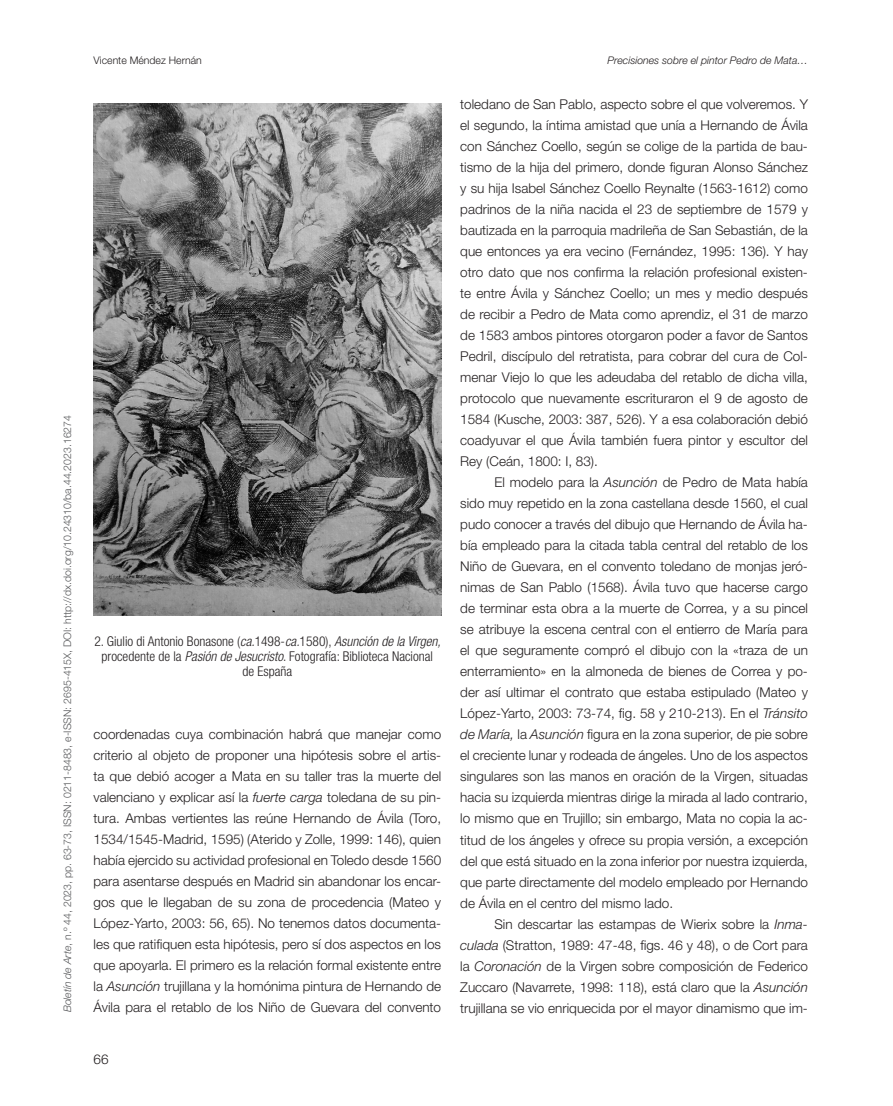
<style>
.page{position:relative;width:893px;height:1106px;background:#fff}
.page>*{position:absolute;margin:0;border:0;box-sizing:border-box;transform-origin:0 0}
.t1{font:300 13.5px/21px "Helvetica Neue LT Std";color:#231f20;text-align:justify}
.t2{font:300 condensed 13.5px/15px "Helvetica Neue LT Std";color:#231f20;text-align:center}
.t3{font:300 10.5px "Helvetica Neue LT Std";color:#57585a}
.t4{font:italic 300 10.5px "Helvetica Neue LT Std";color:#231f20}
.t5{font:300 10.5px "Helvetica Neue LT Std";color:#231f20}
.s1{font-style:italic}
</style>
<div class="page">
<img style="left:94px;top:103px;width:347px;height:512px">
<p class="t3" style="left:61px;top:1012px;width:599px;rotate:-90deg"><span class="s1">Boletín de Arte</span>, n.º 44, 2023, pp. 63-73, ISSN: 0211-8483, e-ISSN: 2695-415X, DOI: http://dx.doi.org/10.24310/ba.44.2023.16274</p>
<p class="t5" style="left:94px;top:54px;width:110px">Vicente Méndez Hernán</p>
<p class="t4" style="left:608px;top:54px;width:202px">Precisiones sobre el pintor Pedro de Mata…</p>
<p class="t2" style="left:94px;top:633px;width:348px">2. Giulio di Antonio Bonasone (<span class="s1">ca.</span>1498-<span class="s1">ca.</span>1580), <span class="s1">Asunción de la Virgen, </span>procedente de la <span class="s1">Pasión de Jesucristo</span>. Fotografía: Biblioteca Nacional de España</p>
<p class="t1" style="left:94px;top:723px;width:349px">coordenadas cuya combinación habrá que manejar como criterio al objeto de proponer una hipótesis sobre el artis&shy;ta que debió acoger a Mata en su taller tras la muerte del valenciano y explicar así la <span class="s1">fuerte carga</span> toledana de su pin&shy;tura. Ambas vertientes las reúne Hernando de Ávila (Toro, 1534/1545-Madrid, 1595) (Aterido y Zolle, 1999: 146), quien había ejercido su actividad profesional en Toledo desde 1560 para asentarse después en Madrid sin abandonar los encar&shy;gos que le llegaban de su zona de procedencia (Mateo y López-Yarto, 2003: 56, 65). No tenemos datos documenta&shy;les que ratifiquen esta hipótesis, pero sí dos aspectos en los que apoyarla. El primero es la relación formal existente entre la <span class="s1">Asunción</span> trujillana y la homónima pintura de Hernando de Ávila para el retablo de los Niño de Guevara del convento</p>
<p class="t1" style="left:94px;top:1048px;width:17px">66</p>
<p class="t1" style="left:460px;top:93px;width:349px">toledano de San Pablo, aspecto sobre el que volveremos. Y el segundo, la íntima amistad que unía a Hernando de Ávila con Sánchez Coello, según se colige de la partida de bau&shy;tismo de la hija del primero, donde figuran Alonso Sánchez y su hija Isabel Sánchez Coello Reynalte (1563-1612) como padrinos de la niña nacida el 23 de septiembre de 1579 y bautizada en la parroquia madrileña de San Sebastián, de la que entonces ya era vecino (Fernández, 1995: 136). Y hay otro dato que nos confirma la relación profesional existen&shy;te entre Ávila y Sánchez Coello; un mes y medio después de recibir a Pedro de Mata como aprendiz, el 31 de marzo de 1583 ambos pintores otorgaron poder a favor de Santos Pedril, discípulo del retratista, para cobrar del cura de Col&shy;menar Viejo lo que les adeudaba del retablo de dicha villa, protocolo que nuevamente escrituraron el 9 de agosto de 1584 (Kusche, 2003: 387, 526). Y a esa colaboración debió coadyuvar el que Ávila también fuera pintor y escultor del Rey (Ceán, 1800: I, 83).</p>
<p class="t1" style="left:460px;top:471px;width:349px;text-indent:34px">El modelo para la <span class="s1">Asunción</span> de Pedro de Mata había sido muy repetido en la zona castellana desde 1560, el cual pudo conocer a través del dibujo que Hernando de Ávila ha&shy;bía empleado para la citada tabla central del retablo de los Niño de Guevara, en el convento toledano de monjas jeró&shy;nimas de San Pablo (1568). Ávila tuvo que hacerse cargo de terminar esta obra a la muerte de Correa, y a su pincel se atribuye la escena central con el entierro de María para el que seguramente compró el dibujo con la «traza de un enterramiento» en la almoneda de bienes de Correa y po&shy;der así ultimar el contrato que estaba estipulado (Mateo y López-Yarto, 2003: 73-74, fig. 58 y 210-213). En el <span class="s1">Tránsito de María,</span> la <span class="s1">Asunción</span> figura en la zona superior, de pie sobre el creciente lunar y rodeada de ángeles. Uno de los aspectos singulares son las manos en oración de la Virgen, situadas hacia su izquierda mientras dirige la mirada al lado contrario, lo mismo que en Trujillo; sin embargo, Mata no copia la ac&shy;titud de los ángeles y ofrece su propia versión, a excepción del que está situado en la zona inferior por nuestra izquierda, que parte directamente del modelo empleado por Hernando de Ávila en el centro del mismo lado.</p>
<p class="t1" style="left:460px;top:913px;width:349px;text-indent:34px">Sin descartar las estampas de Wierix sobre la <span class="s1">Inma&shy;culada</span> (Stratton, 1989: 47-48, figs. 46 y 48), o de Cort para la <span class="s1">Coronación</span> de la Virgen sobre composición de Federico Zuccaro (Navarrete, 1998: 118), está claro que la <span class="s1">Asunción </span>trujillana se vio enriquecida por el mayor dinamismo que im-</p>
</div>
